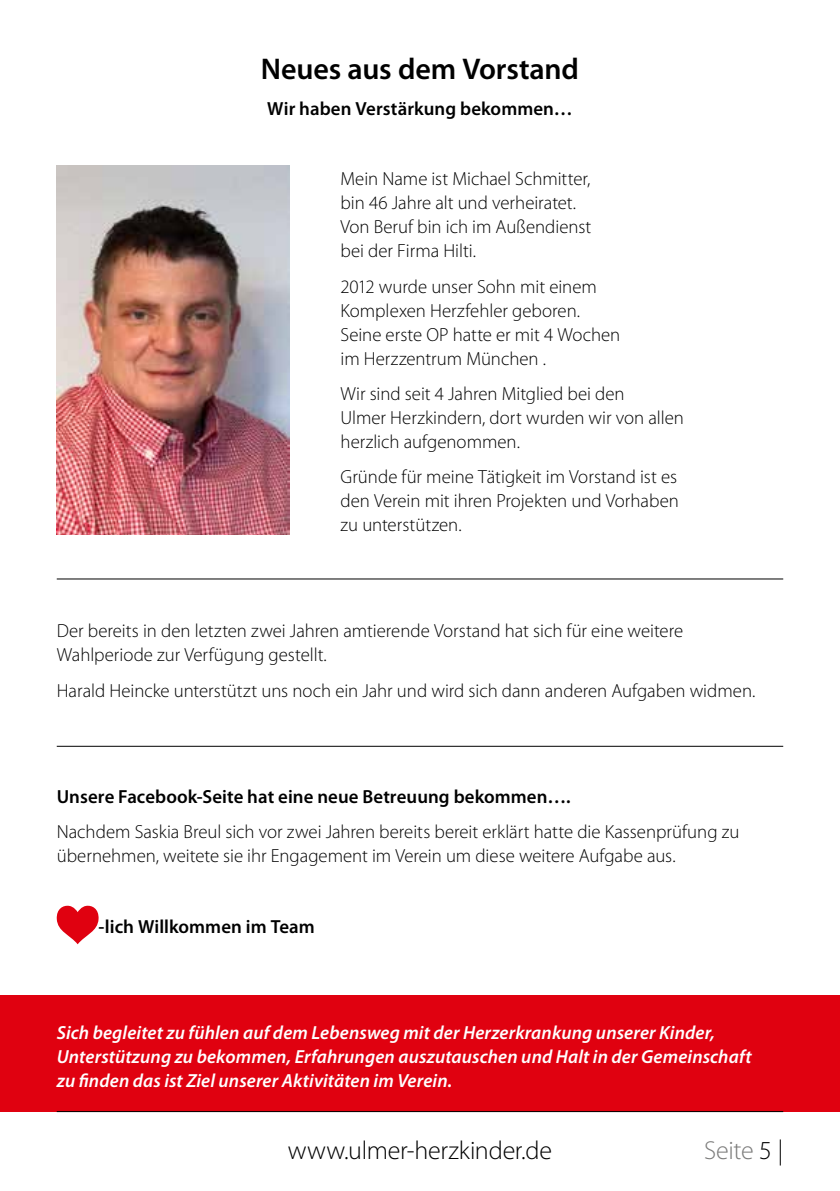
<style>
.page{position:relative;width:840px;height:1191px;background:#fff}
.page>*{position:absolute;margin:0;border:0;box-sizing:border-box;transform-origin:0 0}
.t1{font:600 30px "Myriad Pro";letter-spacing:-.005em;color:#000}
.t2{font:300 26px "Myriad Pro";letter-spacing:-.01em;color:#000}
.t3{font:300 26px "Myriad Pro";letter-spacing:-.015em;color:#7b7b7a}
.t4{font:300 19px/24px "Myriad Pro";letter-spacing:-.005em;color:#000}
.t5{font:italic 600 19px/24px "Myriad Pro";letter-spacing:.005em;color:#fff}
.t6{font:600 19px "Myriad Pro";letter-spacing:.005em;color:#000}
.s1{color:#000}
</style>
<div class="page">
<div style="left:0;top:995px;width:839px;height:116px;background:#e00110"></div>
<svg style="left:56px;top:905px;width:43px;height:39px"></svg>
<img style="left:57px;top:166px;width:232px;height:368px">
<hr style="left:57px;top:578px;width:725px;height:1px;background:#000">
<hr style="left:57px;top:746px;width:725px;height:1px;background:#000">
<hr style="left:57px;top:1111px;width:725px;height:1px;background:#000">
<h1 class="t1" style="left:261px;top:50px;width:319px">Neues aus dem Vorstand</h1>
<p class="t6" style="left:267px;top:96px;width:307px">Wir haben Verstärkung bekommen…</p>
<p class="t4" style="left:340px;top:167px;width:252px">Mein Name ist Michael Schmitter, bin 46 Jahre alt und verheiratet.<br>Von Beruf bin ich im Außendienst bei der Firma Hilti.</p>
<p class="t4" style="left:340px;top:274px;width:281px">2012 wurde unser Sohn mit einem<br>Komplexen Herzfehler geboren.<br>Seine erste OP hatte er mit 4 Wochen im Herzzentrum München .</p>
<p class="t4" style="left:340px;top:381px;width:345px">Wir sind seit 4 Jahren Mitglied bei den<br>Ulmer Herzkindern, dort wurden wir von allen herzlich aufgenommen.</p>
<p class="t4" style="left:340px;top:465px;width:339px;text-align:justify">Gründe für meine Tätigkeit im Vorstand ist es den Verein mit ihren Projekten und Vorhaben zu unterstützen.</p>
<p class="t4" style="left:57px;top:619px;width:627px">Der bereits in den letzten zwei Jahren amtierende Vorstand hat sich für eine weitere<br>Wahlperiode zur Verfügung gestellt.</p>
<p class="t4" style="left:57px;top:678px;width:699px">Harald Heincke unterstützt uns noch ein Jahr und wird sich dann anderen Aufgaben widmen.</p>
<p class="t6" style="left:57px;top:784px;width:515px">Unsere Facebook-Seite hat eine neue Betreuung bekommen….</p>
<p class="t4" style="left:57px;top:819px;width:683px">Nachdem Saskia Breul sich vor zwei Jahren bereits bereit erklärt hatte die Kassenprüfung zu übernehmen, weitete sie ihr Engagement im Verein um diese weitere Aufgabe aus.</p>
<p class="t6" style="left:98px;top:914px;width:217px">-lich Willkommen im Team</p>
<p class="t5" style="left:57px;top:1020px;width:696px">Sich begleitet zu fühlen auf dem Lebensweg mit der Herzerkrankung unserer Kinder,<br>Unterstützung zu bekommen, Erfahrungen auszutauschen und Halt in der Gemeinschaft zu finden das ist Ziel unserer Aktivitäten im Verein.</p>
<h2 class="t2" style="left:288px;top:1135px;width:265px">www.ulmer-herzkinder.de</h2>
<h2 class="t3" style="left:704px;top:1135px;width:80px">Seite <span class="s1">5 |</span></h2>
</div>
